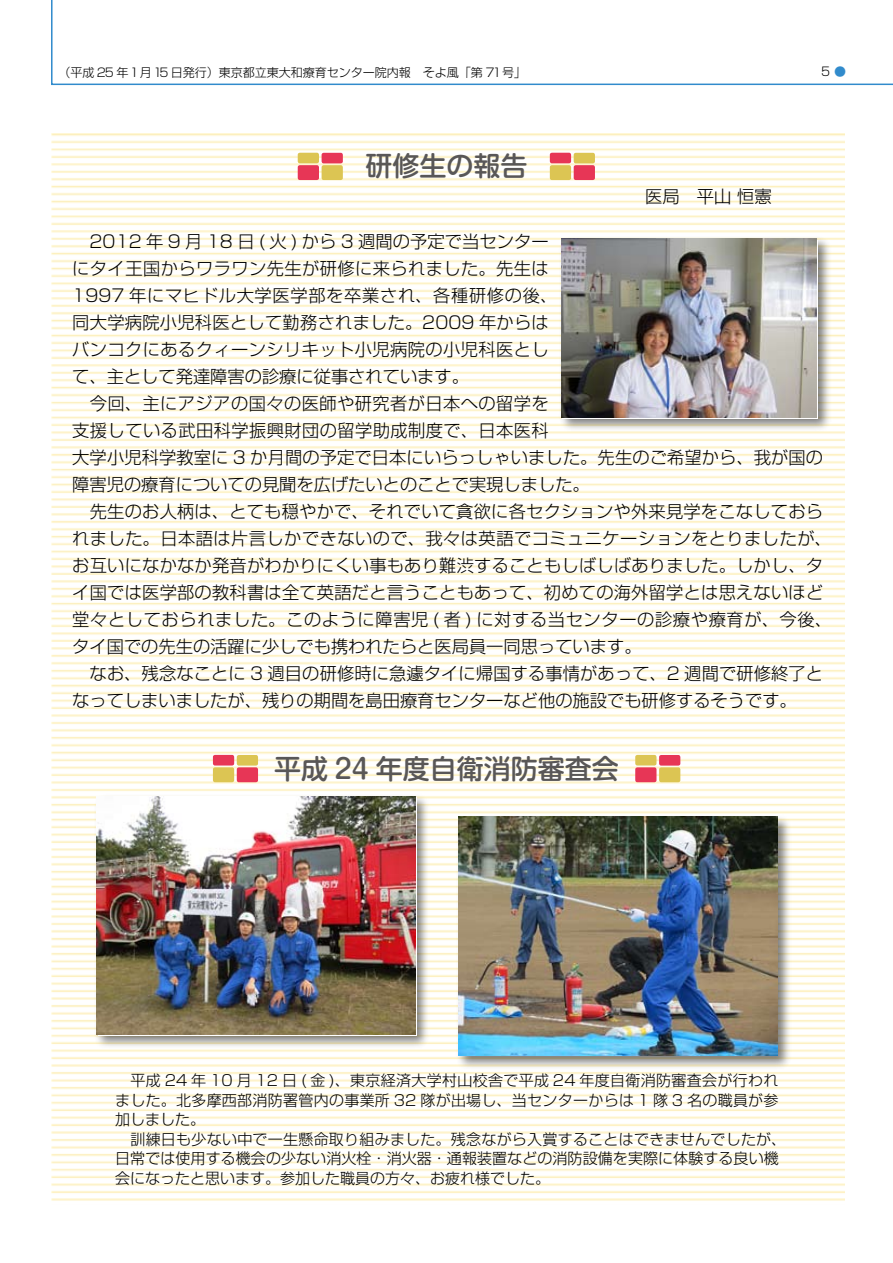
<style>
.page{position:relative;width:893px;height:1263px;background:#fff}
.page>*{position:absolute;margin:0;border:0;box-sizing:border-box;transform-origin:0 0}
.t1{font:500 27px "Shin M Go";color:#595757}
.t2{font:300 17.25px/27px "Shin Go";letter-spacing:.015em;color:#000}
.t3{font:300 15px/19.5px "Shin Go";letter-spacing:.02em;color:#000}
.t4{font:300 12px "Shin Go";color:#000}
.t5{font:300 12px "Shin Go";color:#318bcc}
</style>
<div class="page">
<svg style="left:51px;top:0;width:842px;height:86px"></svg>
<img style="left:51px;top:134px;width:794px;height:1067px">
<div style="left:559px;top:236px;width:274px;height:196px;background:#000;opacity:.5"></div>
<img style="left:561px;top:239px;width:256px;height:178px">
<div style="left:94px;top:793px;width:337px;height:257px;background:#000;opacity:.5"></div>
<div style="left:455px;top:814px;width:337px;height:257px;background:#000;opacity:.5"></div>
<img style="left:97px;top:796px;width:318px;height:238px">
<img style="left:458px;top:817px;width:319px;height:238px">
<div style="left:298px;top:165px;width:21px;height:15px;background:#e73656;border-radius:2px"></div>
<div style="left:298px;top:153px;width:21px;height:10px;background:#dcc553;border-radius:2px"></div>
<div style="left:322px;top:165px;width:21px;height:15px;background:#dcc553;border-radius:2px"></div>
<div style="left:322px;top:153px;width:21px;height:10px;background:#e73656;border-radius:2px"></div>
<div style="left:550px;top:165px;width:21px;height:15px;background:#dcc553;border-radius:2px"></div>
<div style="left:550px;top:153px;width:21px;height:10px;background:#e73656;border-radius:2px"></div>
<div style="left:574px;top:165px;width:21px;height:15px;background:#e73656;border-radius:2px"></div>
<div style="left:574px;top:153px;width:21px;height:10px;background:#dcc553;border-radius:2px"></div>
<div style="left:213px;top:767px;width:21px;height:15px;background:#dcc553;border-radius:2px"></div>
<div style="left:213px;top:755px;width:21px;height:10px;background:#e73656;border-radius:2px"></div>
<div style="left:237px;top:767px;width:21px;height:15px;background:#e73656;border-radius:2px"></div>
<div style="left:237px;top:755px;width:21px;height:11px;background:#dcc553;border-radius:2px"></div>
<div style="left:635px;top:767px;width:21px;height:15px;background:#e73656;border-radius:2px"></div>
<div style="left:635px;top:755px;width:21px;height:10px;background:#dcc553;border-radius:2px"></div>
<div style="left:659px;top:767px;width:21px;height:15px;background:#dcc553;border-radius:2px"></div>
<div style="left:659px;top:755px;width:21px;height:11px;background:#e73656;border-radius:2px"></div>
<p class="t4" style="left:58px;top:65px;width:469px">（平成 25 年1月15 日発行）東京都立東大和療育センター院内報　そよ風「第 71号」</p>
<p class="t5" style="left:834px;top:64px;width:14px">●</p>
<h1 class="t1" style="left:365px;top:147px;width:164px">研修生の報告</h1>
<p class="t2" style="left:645px;top:182px;width:180px">医局　平山 恒憲　　　</p>
<p class="t2" style="left:72px;top:227px;width:761px">　2012 年 9 月 18 日 ( 火 ) から 3 週間の予定で当センター<br>にタイ王国からワラワン先生が研修に来られました。先生は<br>1997 年にマヒドル大学医学部を卒業され、各種研修の後、<br>同大学病院小児科医として勤務されました。2009 年からは<br>バンコクにあるクィーンシリキット小児病院の小児科医とし<br>て、主として発達障害の診療に従事されています。<br>　今回、主にアジアの国々の医師や研究者が日本への留学を<br>支援している武田科学振興財団の留学助成制度で、日本医科<br>大学小児科学教室に 3 か月間の予定で日本にいらっしゃいました。先生のご希望から、我が国の障害児の療育についての見聞を広げたいとのことで実現しました。<br>　先生のお人柄は、とても穏やかで、それでいて貪欲に各セクションや外来見学をこなしておられました。日本語は片言しかできないので、我々は英語でコミュニケーションをとりましたが、お互いになかなか発音がわかりにくい事もあり難渋することもしばしばありました。しかし、タイ国では医学部の教科書は全て英語だと言うこともあって、初めての海外留学とは思えないほど堂々としておられました。このように障害児 ( 者 ) に対する当センターの診療や療育が、今後、タイ国での先生の活躍に少しでも携われたらと医局員一同思っています。<br>　なお、残念なことに 3 週目の研修時に急遽タイに帰国する事情があって、2 週間で研修終了となってしまいましたが、残りの期間を島田療育センターなど他の施設でも研修するそうです。</p>
<h1 class="t1" style="left:274px;top:749px;width:346px">平成 24 年度自衛消防審査会</h1>
<p class="t3" style="left:115px;top:1070px;width:673px">　平成 24 年 10 月 12 日 ( 金 )、東京経済大学村山校舎で平成 24 年度自衛消防審査会が行われました。北多摩西部消防署管内の事業所 32 隊が出場し、当センターからは 1 隊 3 名の職員が参加しました。<br>　訓練日も少ない中で一生懸命取り組みました。残念ながら入賞することはできませんでしたが、日常では使用する機会の少ない消火栓・消火器・通報装置などの消防設備を実際に体験する良い機会になったと思います。参加した職員の方々、お疲れ様でした。</p>
</div>
